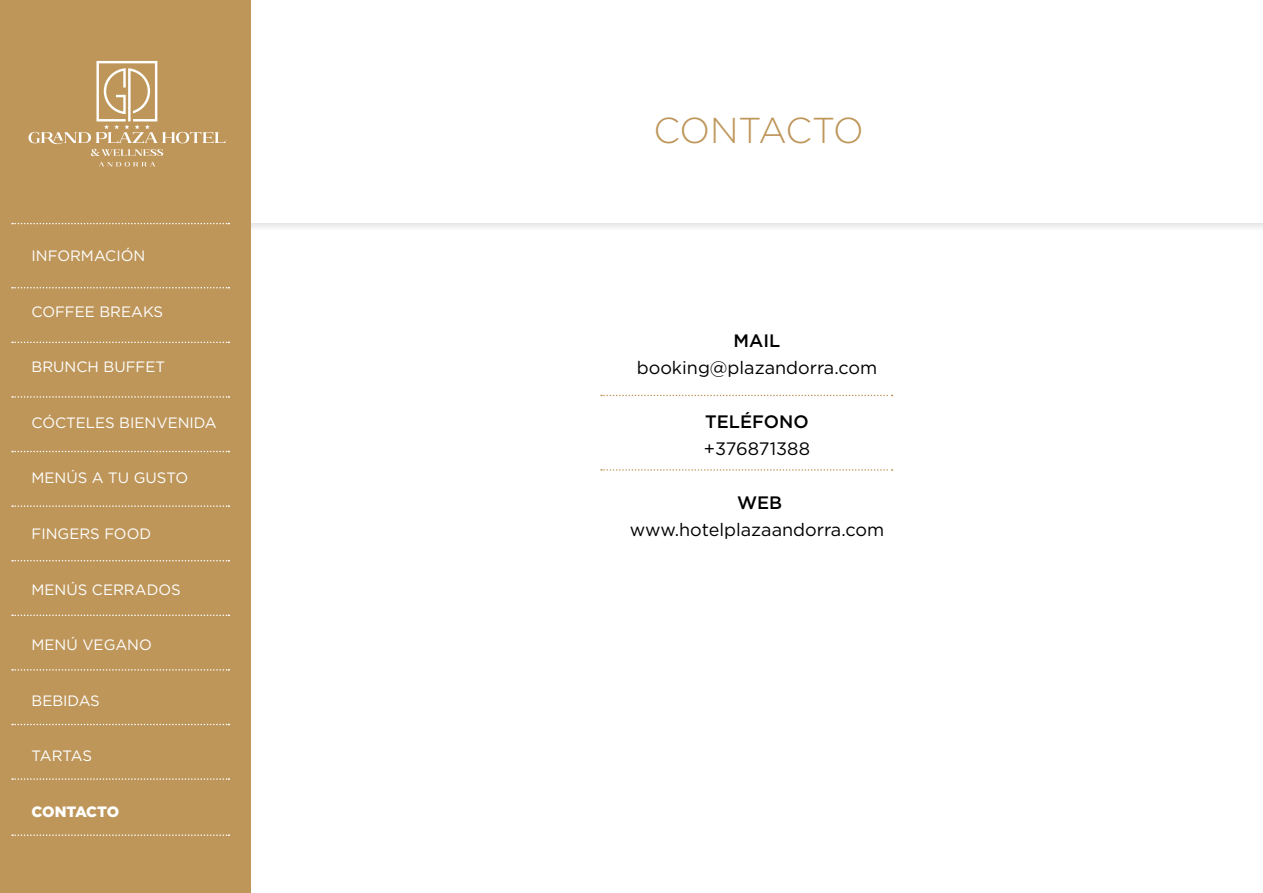
<style>
.page{position:relative;width:1263px;height:893px;background:#fff}
.page>*{position:absolute;margin:0;border:0;box-sizing:border-box;transform-origin:0 0}
.t1{font:300 36px "Gotham";letter-spacing:-.02em;color:#be965a}
.t2{font:18px "Gotham";color:#000}
.t3{font:500 18px "Gotham";color:#000}
.t4{font:15px "Gotham";color:#fff}
.t5{font:900 15px "Gotham";letter-spacing:-.02em;color:#fff}
</style>
<div class="page">
<div style="left:251px;top:0;width:1012px;height:230px;background:#eee"></div>
<div style="left:251px;top:0;width:1012px;height:223px;background:#fff"></div>
<div style="left:0;top:0;width:251px;height:893px;background:#be965a"></div>
<svg style="left:28px;top:61px;width:197px;height:106px"></svg>
<svg style="left:12px;top:287px;width:217px;height:1px"></svg>
<svg style="left:12px;top:223px;width:217px;height:1px"></svg>
<svg style="left:12px;top:396px;width:217px;height:2px"></svg>
<svg style="left:12px;top:505px;width:217px;height:2px"></svg>
<svg style="left:12px;top:615px;width:217px;height:1px"></svg>
<svg style="left:12px;top:724px;width:217px;height:1px"></svg>
<svg style="left:12px;top:834px;width:217px;height:2px"></svg>
<svg style="left:12px;top:342px;width:217px;height:1px"></svg>
<svg style="left:12px;top:451px;width:217px;height:1px"></svg>
<svg style="left:12px;top:560px;width:217px;height:1px"></svg>
<svg style="left:12px;top:669px;width:217px;height:2px"></svg>
<svg style="left:12px;top:778px;width:217px;height:2px"></svg>
<svg style="left:601px;top:395px;width:291px;height:1px"></svg>
<svg style="left:601px;top:469px;width:291px;height:2px"></svg>
<p class="t4" style="left:32px;top:247px;width:115px">INFORMACIÓN</p>
<p class="t4" style="left:32px;top:302px;width:133px">COFFEE BREAKS</p>
<p class="t4" style="left:32px;top:358px;width:135px">BRUNCH BUFFET</p>
<p class="t4" style="left:32px;top:413px;width:187px">CÓCTELES BIENVENIDA</p>
<p class="t4" style="left:32px;top:469px;width:158px">MENÚS A TU GUSTO</p>
<p class="t4" style="left:32px;top:524px;width:121px">FINGERS FOOD</p>
<p class="t4" style="left:32px;top:580px;width:151px">MENÚS CERRADOS</p>
<p class="t4" style="left:32px;top:635px;width:122px">MENÚ VEGANO</p>
<p class="t4" style="left:32px;top:691px;width:70px">BEBIDAS</p>
<p class="t4" style="left:32px;top:746px;width:62px">TARTAS</p>
<p class="t5" style="left:32px;top:801px;width:89px">CONTACTO</p>
<h1 class="t1" style="left:653px;top:108px;width:212px">CONTACTO</h1>
<p class="t3" style="left:734px;top:329px;width:48px">MAIL</p>
<p class="t2" style="left:637px;top:356px;width:242px">booking@plazandorra.com</p>
<p class="t3" style="left:705px;top:410px;width:105px">TELÉFONO</p>
<p class="t2" style="left:704px;top:437px;width:108px">+376871388</p>
<p class="t3" style="left:737px;top:491px;width:47px">WEB</p>
<p class="t2" style="left:630px;top:518px;width:256px">www.hotelplazaandorra.com</p>
</div>
